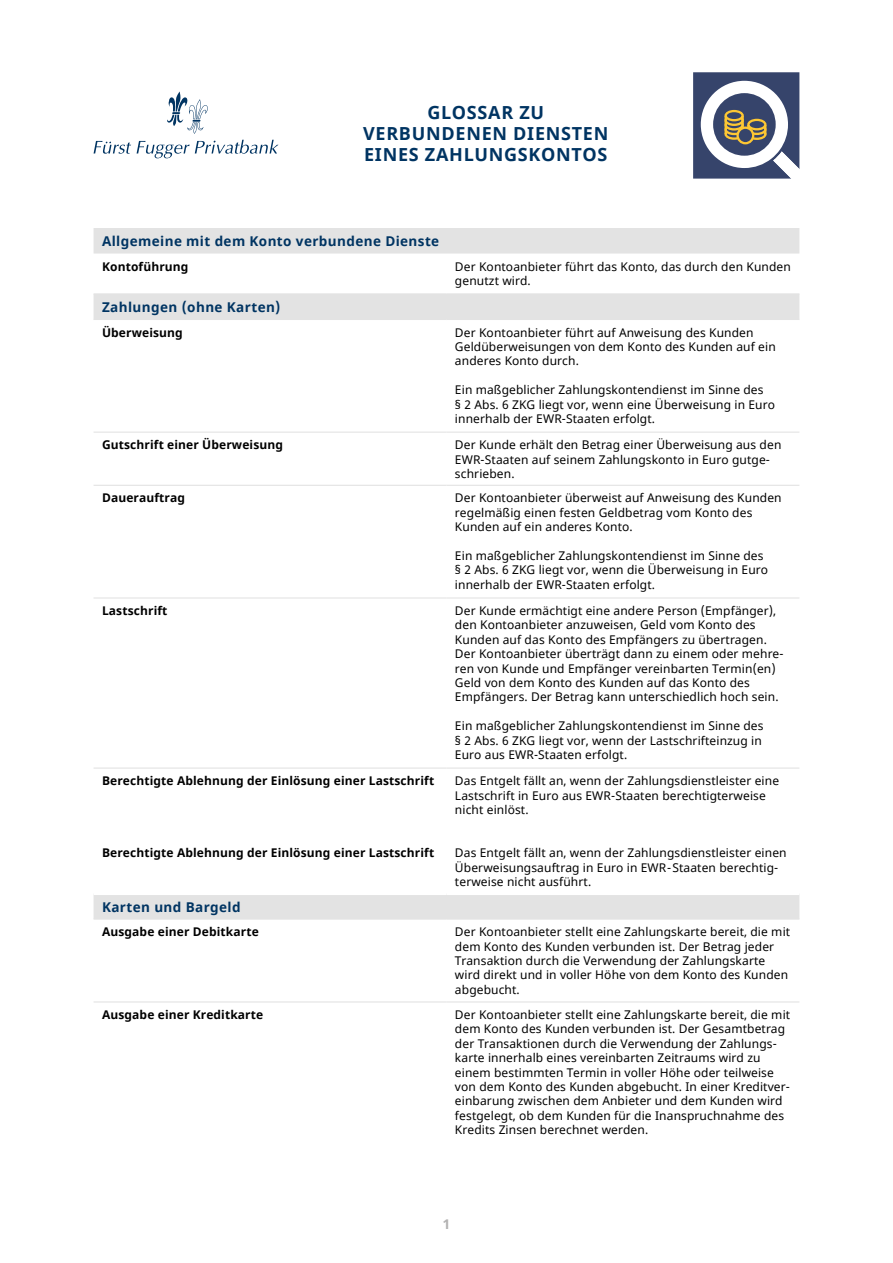
<style>
.page{position:relative;width:893px;height:1263px;background:#fff}
.page>*{position:absolute;margin:0;border:0;box-sizing:border-box;transform-origin:0 0}
.t1{font:700 18px/21px "Noto Sans";letter-spacing:.04em;color:#003462;text-align:center}
.t2{font:700 13.5px "Noto Sans";letter-spacing:.03em;color:#003462}
.t3{font:700 13.5px "Noto Sans";color:#b3b2b2}
.t4{font:12px/14.4px "Noto Sans";letter-spacing:.01em;color:#000}
.t5{font:700 12px "Noto Sans";letter-spacing:.01em;color:#000}
</style>
<div class="page">
<svg style="left:167px;top:92px;width:41px;height:42px"></svg>
<svg style="left:94px;top:141px;width:37px;height:13px"></svg>
<svg style="left:137px;top:140px;width:141px;height:18px"></svg>
<svg style="left:693px;top:72px;width:106px;height:107px"></svg>
<div style="left:736px;top:127px;width:18px;height:17px;border:2px solid #fdc733;border-radius:50%"></div>
<svg style="left:94px;top:228px;width:705px;height:690px"></svg>
<hr style="left:94px;top:293px;width:352px;height:1px;background:#e3e3e3">
<hr style="left:446px;top:293px;width:353px;height:1px;background:#e3e3e3">
<hr style="left:94px;top:319px;width:352px;height:1px;background:#e3e3e3">
<hr style="left:446px;top:319px;width:353px;height:1px;background:#e3e3e3">
<hr style="left:94px;top:432px;width:352px;height:1px;background:#e3e3e3">
<hr style="left:446px;top:432px;width:353px;height:1px;background:#e3e3e3">
<hr style="left:94px;top:485px;width:352px;height:1px;background:#e3e3e3">
<hr style="left:446px;top:485px;width:353px;height:1px;background:#e3e3e3">
<hr style="left:94px;top:597px;width:352px;height:1px;background:#e3e3e3">
<hr style="left:446px;top:597px;width:353px;height:1px;background:#e3e3e3">
<hr style="left:94px;top:767px;width:352px;height:2px;background:#e3e3e3">
<hr style="left:446px;top:767px;width:353px;height:2px;background:#e3e3e3">
<hr style="left:94px;top:918px;width:352px;height:2px;background:#e3e3e3">
<hr style="left:446px;top:918px;width:353px;height:2px;background:#e3e3e3">
<hr style="left:94px;top:1001px;width:352px;height:1px;background:#e3e3e3">
<hr style="left:446px;top:1001px;width:353px;height:1px;background:#e3e3e3">
<hr style="left:94px;top:892px;width:352px;height:3px;background:#fff">
<hr style="left:446px;top:892px;width:353px;height:3px;background:#fff">
<h1 class="t1" style="left:363px;top:103px;width:247px">Glossar zu verbundenen Diensten eines Zahlungskontos</h1>
<p class="t2" style="left:102px;top:231px;width:339px">Allgemeine mit dem Konto verbundene Dienste</p>
<p class="t5" style="left:102px;top:258px;width:88px">Kontoführung</p>
<p class="t4" style="left:455px;top:259px;width:337px">Der Kontoanbieter führt das Konto, das durch den Kunden genutzt wird.</p>
<p class="t2" style="left:102px;top:298px;width:180px">Zahlungen (ohne Karten)</p>
<p class="t5" style="left:102px;top:324px;width:82px">Überweisung</p>
<p class="t4" style="left:455px;top:325px;width:322px">Der Kontoanbieter führt auf Anweisung des Kunden<br>Geldüberweisungen von dem Konto des Kunden auf ein anderes Konto durch.</p>
<p class="t4" style="left:455px;top:383px;width:322px">Ein maßgeblicher Zahlungskontendienst im Sinne des<br>§ 2 Abs. 6 ZKG liegt vor, wenn eine Überweisung in Euro innerhalb der EWR-Staaten erfolgt.</p>
<p class="t5" style="left:102px;top:436px;width:182px">Gutschrift einer Überweisung</p>
<p class="t4" style="left:455px;top:438px;width:328px">Der Kunde erhält den Betrag einer Überweisung aus den<br>EWR-Staaten auf seinem Zahlungskonto in Euro gutge&shy;schrieben.</p>
<p class="t5" style="left:102px;top:489px;width:84px">Dauerauftrag</p>
<p class="t4" style="left:455px;top:491px;width:328px">Der Kontoanbieter überweist auf Anweisung des Kunden regelmäßig einen festen Geldbetrag vom Konto des<br>Kunden auf ein anderes Konto.</p>
<p class="t4" style="left:455px;top:549px;width:315px">Ein maßgeblicher Zahlungskontendienst im Sinne des § 2 Abs. 6 ZKG liegt vor, wenn die Überweisung in Euro innerhalb der EWR-Staaten erfolgt.</p>
<p class="t5" style="left:102px;top:602px;width:67px">Lastschrift</p>
<p class="t4" style="left:455px;top:604px;width:330px">Der Kunde ermächtigt eine andere Person (Empfänger), den Kontoanbieter anzuweisen, Geld vom Konto des Kunden auf das Konto des Empfängers zu übertragen.<br>Der Kontoanbieter überträgt dann zu einem oder mehre&shy;ren von Kunde und Empfänger vereinbarten Termin(en)<br>Geld von dem Konto des Kunden auf das Konto des Empfängers. Der Betrag kann unterschiedlich hoch sein.</p>
<p class="t4" style="left:455px;top:719px;width:310px">Ein maßgeblicher Zahlungskontendienst im Sinne des § 2 Abs. 6 ZKG liegt vor, wenn der Lastschrifteinzug in<br>Euro aus EWR-Staaten erfolgt.</p>
<p class="t5" style="left:102px;top:772px;width:334px">Berechtigte Ablehnung der Einlösung einer Lastschrift</p>
<p class="t4" style="left:455px;top:774px;width:326px">Das Entgelt fällt an, wenn der Zahlungsdienstleister eine<br>Lastschrift in Euro aus EWR-Staaten berechtigterweise nicht einlöst.</p>
<p class="t4" style="left:455px;top:846px;width:333px">Das Entgelt fällt an, wenn der Zahlungsdienstleister einen<br>Überweisungsauftrag in Euro in EWR-Staaten berechtig&shy;terweise nicht ausführt.</p>
<p class="t5" style="left:102px;top:844px;width:334px">Berechtigte Ablehnung der Einlösung einer Lastschrift</p>
<p class="t2" style="left:102px;top:898px;width:140px">Karten und Bargeld</p>
<p class="t5" style="left:102px;top:923px;width:158px">Ausgabe einer Debitkarte</p>
<p class="t4" style="left:455px;top:925px;width:337px">Der Kontoanbieter stellt eine Zahlungskarte bereit, die mit dem Konto des Kunden verbunden ist. Der Betrag jeder Transaktion durch die Verwendung der Zahlungskarte wird direkt und in voller Höhe von dem Konto des Kunden abgebucht.</p>
<p class="t5" style="left:102px;top:1006px;width:163px">Ausgabe einer Kreditkarte</p>
<p class="t4" style="left:455px;top:1008px;width:337px">Der Kontoanbieter stellt eine Zahlungskarte bereit, die mit dem Konto des Kunden verbunden ist. Der Gesamtbetrag der Transaktionen durch die Verwendung der Zahlungs&shy;karte innerhalb eines vereinbarten Zeitraums wird zu einem bestimmten Termin in voller Höhe oder teilweise von dem Konto des Kunden abgebucht. In einer Kreditver&shy;einbarung zwischen dem Anbieter und dem Kunden wird festgelegt, ob dem Kunden für die Inanspruchnahme des Kredits Zinsen berechnet werden.</p>
<p class="t3" style="left:443px;top:1215px;width:9px">1</p>
</div>
